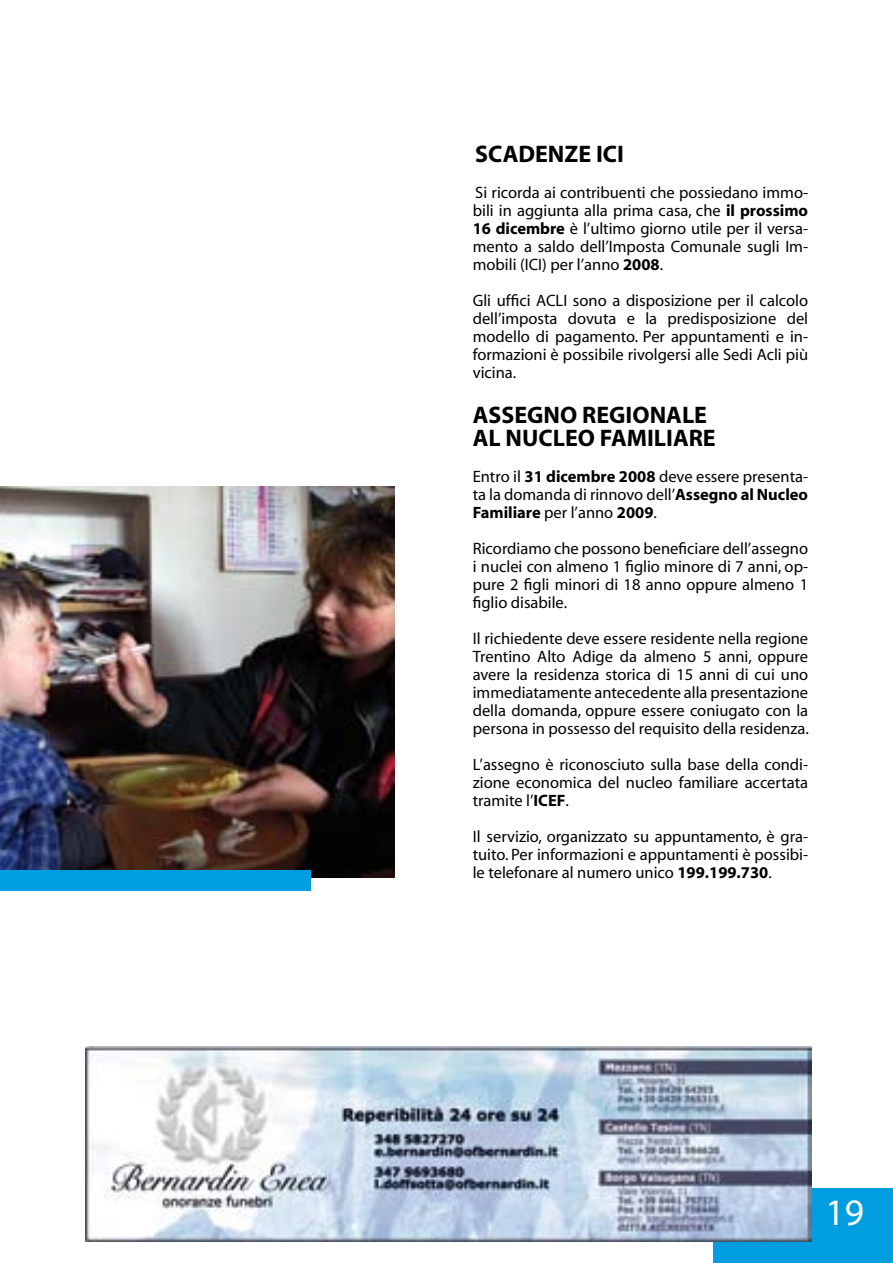
<style>
.page{position:relative;width:893px;height:1263px;background:#fff}
.page>*{position:absolute;margin:0;border:0;box-sizing:border-box;transform-origin:0 0}
.t1{font:37.5px "Myriad";color:#fff}
.t2{font:700 24px/22.5px "Myriad";color:#000}
.t3{font:16.5px/18px "Myriad";color:#000;text-align:justify}
.s1{font-weight:700}
</style>
<div class="page">
<div style="left:714px;top:1188px;width:179px;height:75px;background:#009ee0"></div>
<img style="left:0;top:489px;width:1px;height:382px">
<img style="left:1px;top:486px;width:393px;height:391px">
<div style="left:0;top:871px;width:311px;height:20px;background:#009ee0"></div>
<img style="left:85px;top:1046px;width:726px;height:196px">
<h2 class="t2" style="left:475px;top:144px;width:150px">SCADENZE ICI</h2>
<p class="t3" style="left:473px;top:185px;width:337px">Si ricorda ai contribuenti che possiedano immo&shy;bili in aggiunta alla prima casa, che <span class="s1">il prossimo 16 dicembre</span> è l’ultimo giorno utile per il versa&shy;mento a saldo dell’Imposta Comunale sugli Im&shy;mobili (ICI) per l’anno <span class="s1">2008</span>.</p>
<p class="t3" style="left:473px;top:293px;width:337px">Gli uffici ACLI sono a disposizione per il calcolo dell’imposta dovuta e la predisposizione del modello di pagamento. Per appuntamenti e in&shy;formazioni è possibile rivolgersi alle Sedi Acli più vicina.</p>
<h2 class="t2" style="left:473px;top:405px;width:245px">ASSEGNO REGIONALE<br>AL NUCLEO FAMILIARE</h2>
<p class="t3" style="left:473px;top:468px;width:337px">Entro il <span class="s1">31 dicembre 2008</span> deve essere presenta&shy;ta la domanda di rinnovo dell’<span class="s1">Assegno al Nucleo Familiare</span> per l’anno <span class="s1">2009</span>.</p>
<p class="t3" style="left:473px;top:540px;width:337px">Ricordiamo che possono beneficiare dell’assegno i nuclei con almeno 1 figlio minore di 7 anni, op&shy;pure 2 figli minori di 18 anno oppure almeno 1 figlio disabile.</p>
<p class="t3" style="left:473px;top:630px;width:338px">Il richiedente deve essere residente nella regione Trentino Alto Adige da almeno 5 anni, oppure avere la residenza storica di 15 anni di cui uno immediatamente antecedente alla presentazione della domanda, oppure essere coniugato con la persona in possesso del requisito della residenza.</p>
<p class="t3" style="left:473px;top:756px;width:337px">L’assegno è riconosciuto sulla base della condi&shy;zione economica del nucleo familiare accertata tramite l’<span class="s1">ICEF</span>.</p>
<p class="t3" style="left:473px;top:828px;width:337px">Il servizio, organizzato su appuntamento, è gra&shy;tuito. Per informazioni e appuntamenti è possibi&shy;le telefonare al numero unico <span class="s1">199.199.730</span>.</p>
<h1 class="t1" style="left:825px;top:1193px;width:40px">19</h1>
</div>
